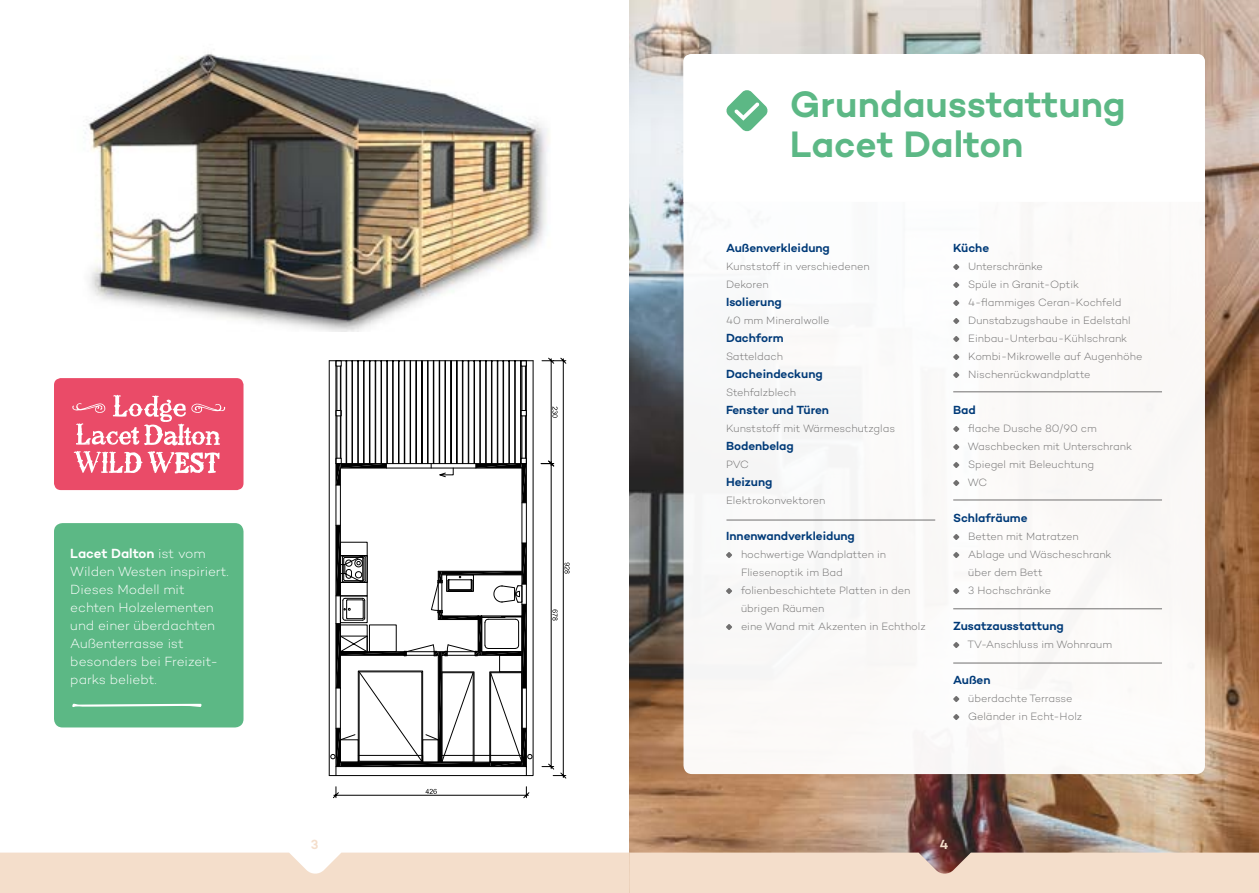
<style>
.page{position:relative;width:1259px;height:893px;background:#fff}
.page>*{position:absolute;margin:0;border:0;box-sizing:border-box;transform-origin:0 0}
.t1{font:600 37.5px/40.5px "Campton";color:#5cb885}
.t2{font:300 13.5px/18px "Campton";letter-spacing:-.005em;color:#fff}
.t3{font:600 13.5px "Campton";color:#f4decb}
.t4{font:600 12px "Campton";letter-spacing:-.005em;color:#003a78}
.t5{font:300 10.8px/18px "Campton";letter-spacing:-.005em;color:#706f6f}
.s1{font-weight:600}
</style>
<div class="page">
<img style="left:629px;top:0;width:630px;height:853px">
<div style="left:0;top:853px;width:1259px;height:40px;background:#f4decb"></div>
<img style="left:84px;top:53px;width:466px;height:279px">
<svg style="left:328px;top:357px;width:242px;height:442px"></svg>
<svg style="left:330px;top:360px;width:202px;height:416px"></svg>
<div style="left:54px;top:523px;width:189px;height:204px;background:#5cb885;border-radius:9px"></div>
<div style="left:54px;top:378px;width:189px;height:112px;background:#ea4b68;border-radius:7px"></div>
<svg style="left:72px;top:395px;width:153px;height:78px"></svg>
<svg style="left:72px;top:703px;width:130px;height:4px"></svg>
<div style="left:683px;top:54px;width:522px;height:720px;background:#fff;border-radius:9px"></div>
<svg style="left:726px;top:552px;width:6px;height:6px"></svg>
<svg style="left:726px;top:588px;width:6px;height:6px"></svg>
<svg style="left:726px;top:624px;width:6px;height:6px"></svg>
<svg style="left:953px;top:264px;width:6px;height:6px"></svg>
<svg style="left:953px;top:282px;width:6px;height:6px"></svg>
<svg style="left:953px;top:300px;width:6px;height:6px"></svg>
<svg style="left:953px;top:318px;width:6px;height:6px"></svg>
<svg style="left:953px;top:336px;width:6px;height:6px"></svg>
<svg style="left:953px;top:354px;width:6px;height:6px"></svg>
<svg style="left:953px;top:372px;width:6px;height:6px"></svg>
<svg style="left:953px;top:426px;width:6px;height:6px"></svg>
<svg style="left:953px;top:444px;width:6px;height:6px"></svg>
<svg style="left:953px;top:462px;width:6px;height:6px"></svg>
<svg style="left:953px;top:480px;width:6px;height:6px"></svg>
<svg style="left:953px;top:534px;width:6px;height:6px"></svg>
<svg style="left:953px;top:552px;width:6px;height:6px"></svg>
<svg style="left:953px;top:588px;width:6px;height:6px"></svg>
<svg style="left:953px;top:642px;width:6px;height:6px"></svg>
<svg style="left:953px;top:696px;width:6px;height:6px"></svg>
<svg style="left:953px;top:714px;width:6px;height:6px"></svg>
<hr style="left:726px;top:520px;width:209px;height:1px;background:#706f6f">
<hr style="left:953px;top:500px;width:209px;height:1px;background:#706f6f">
<hr style="left:953px;top:392px;width:209px;height:1px;background:#706f6f">
<hr style="left:953px;top:663px;width:209px;height:1px;background:#706f6f">
<hr style="left:953px;top:608px;width:209px;height:1px;background:#706f6f">
<svg style="left:726px;top:90px;width:42px;height:42px"></svg>
<p class="t2" style="left:70px;top:544px;width:160px"><span class="s1">Lacet Dalton</span> ist vom<br>Wilden Westen inspiriert.<br>Dieses Modell mit echten Holzelementen und einer überdachten<br>Außenterrasse ist besonders bei Freizeit&shy;parks beliebt.</p>
<h1 class="t1" style="left:790px;top:83px;width:337px">Grundausstattung<br>Lacet Dalton</h1>
<p class="t4" style="left:726px;top:240px;width:105px">Außenverkleidung</p>
<p class="t5" style="left:726px;top:257px;width:145px">Kunststoff in verschiedenen<br>Dekoren</p>
<p class="t4" style="left:726px;top:294px;width:57px">Isolierung</p>
<p class="t5" style="left:726px;top:311px;width:105px">40 mm Mineralwolle</p>
<p class="t4" style="left:726px;top:330px;width:59px">Dachform</p>
<p class="t5" style="left:726px;top:347px;width:58px">Satteldach</p>
<p class="t4" style="left:726px;top:366px;width:98px">Dacheindeckung</p>
<p class="t5" style="left:726px;top:383px;width:72px">Stehfalzblech</p>
<p class="t4" style="left:726px;top:402px;width:104px">Fenster und Türen</p>
<p class="t5" style="left:726px;top:419px;width:171px">Kunststoff mit Wärmeschutzglas</p>
<p class="t4" style="left:726px;top:438px;width:69px">Bodenbelag</p>
<p class="t5" style="left:726px;top:455px;width:25px">PVC</p>
<p class="t4" style="left:726px;top:474px;width:48px">Heizung</p>
<p class="t5" style="left:726px;top:491px;width:101px">Elektrokonvektoren</p>
<p class="t4" style="left:726px;top:528px;width:130px">Innenwandverkleidung</p>
<p class="t5" style="left:741px;top:545px;width:186px">hochwertige Wandplatten in<br>Fliesenoptik im Bad folienbeschichtete Platten in den übrigen Räumen<br>eine Wand mit Akzenten in Echtholz</p>
<p class="t4" style="left:953px;top:240px;width:38px">Küche</p>
<p class="t5" style="left:968px;top:257px;width:176px">Unterschränke<br>Spüle in Granit-Optik<br>4-flammiges Ceran-Kochfeld<br>Dunstabzugshaube in Edelstahl<br>Einbau-Unterbau-Kühlschrank<br>Kombi-Mikrowelle auf Augenhöhe<br>Nischenrückwandplatte</p>
<p class="t4" style="left:953px;top:402px;width:24px">Bad</p>
<p class="t5" style="left:968px;top:419px;width:166px">flache Dusche 80/90 cm<br>Waschbecken mit Unterschrank<br>Spiegel mit Beleuchtung<br>WC</p>
<p class="t4" style="left:953px;top:510px;width:76px">Schlafräume</p>
<p class="t5" style="left:968px;top:527px;width:145px">Betten mit Matratzen<br>Ablage und Wäscheschrank über dem Bett<br>3 Hochschränke</p>
<p class="t4" style="left:953px;top:618px;width:112px">Zusatzausstattung</p>
<p class="t5" style="left:967px;top:635px;width:146px">TV-Anschluss im Wohnraum</p>
<p class="t4" style="left:953px;top:672px;width:39px">Außen</p>
<p class="t5" style="left:968px;top:689px;width:116px">überdachte Terrasse<br>Geländer in Echt-Holz</p>
<p class="t3" style="left:311px;top:836px;width:9px">3</p>
<p class="t3" style="left:940px;top:836px;width:10px">4</p>
</div>
